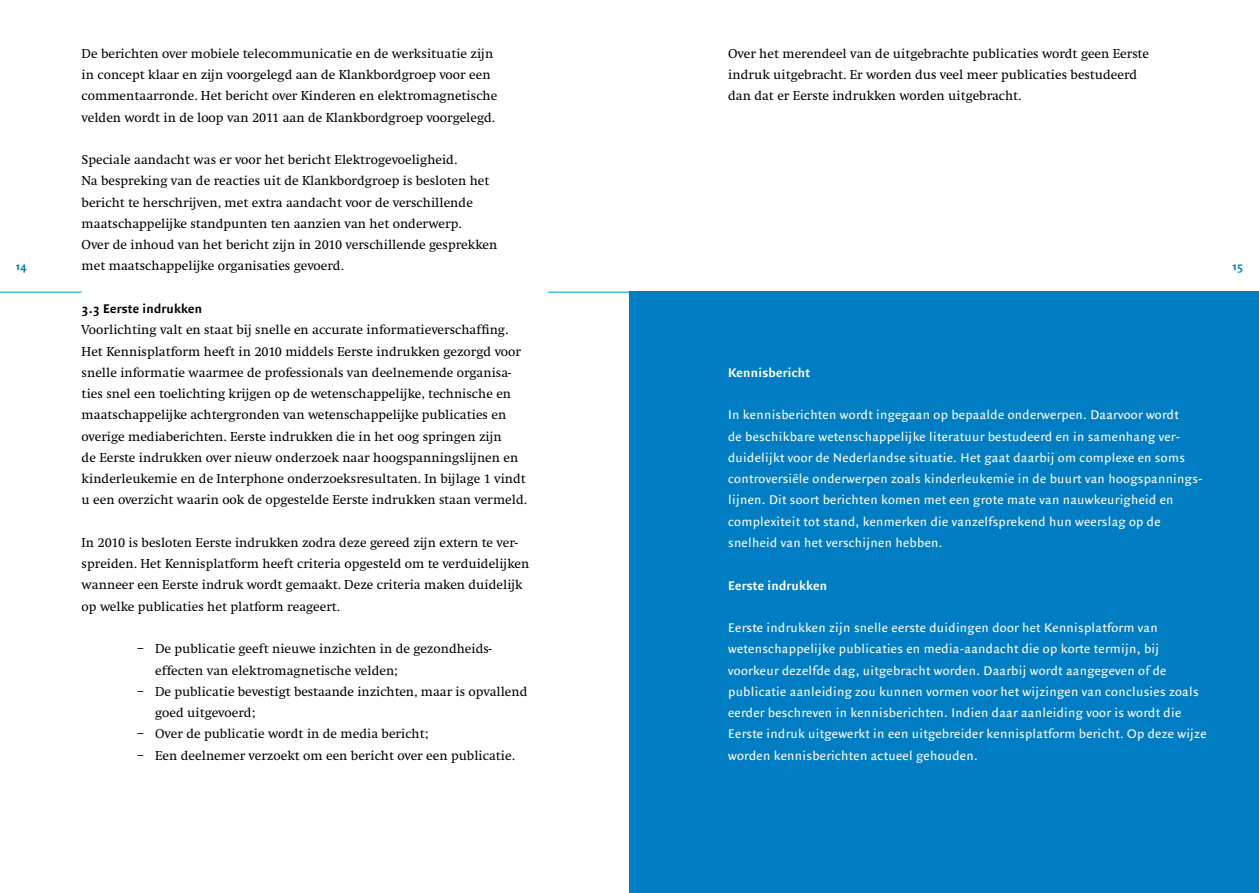
<style>
.page{position:relative;width:1259px;height:893px;background:#fff}
.page>*{position:absolute;margin:0;border:0;box-sizing:border-box;transform-origin:0 0}
.t1{font:13.5px/21.3px "Swift EF";color:#000}
.t2{font:13.5px/21.3px "Quadraat Sans";letter-spacing:.025em;color:#fff}
.t3{font:700 13.5px "Quadraat Sans";letter-spacing:.025em;color:#fff}
.t4{font:700 13.5px "Quadraat Sans";letter-spacing:.025em;color:#000}
.t5{font:700 12px "Quadraat Sans";color:#007dc3}
</style>
<div class="page">
<hr style="left:548px;top:292px;width:163px;height:1px;background:#00aeef">
<div style="left:629px;top:292px;width:630px;height:601px;background:#007dc3"></div>
<hr style="left:0;top:292px;width:82px;height:1px;background:#00aeef">
<p class="t1" style="left:82px;top:43px;width:417px">De berichten over mobiele telecommunicatie en de werksituatie zijn in concept klaar en zijn voorgelegd aan de Klankbordgroep voor een commentaarronde. Het bericht over Kinderen en elektromagnetische velden wordt in de loop van 2011 aan de Klankbordgroep voorgelegd.</p>
<p class="t1" style="left:82px;top:149px;width:417px">Speciale aandacht was er voor het bericht Elektrogevoeligheid.<br>Na bespreking van de reacties uit de Klankbordgroep is besloten het bericht te herschrijven, met extra aandacht voor de verschillende maatschappelijke standpunten ten aanzien van het onderwerp.<br>Over de inhoud van het bericht zijn in 2010 verschillende gesprekken met maatschappelijke organisaties gevoerd.</p>
<p class="t4" style="left:82px;top:301px;width:122px">3.3 Eerste indrukken</p>
<p class="t1" style="left:82px;top:319px;width:447px">Voorlichting valt en staat bij snelle en accurate informatieverschaffing.<br>Het Kennisplatform heeft in 2010 middels Eerste indrukken gezorgd voor snelle informatie waarmee de professionals van deelnemende organisa&shy;ties snel een toelichting krijgen op de wetenschappelijke, technische en maatschappelijke achtergronden van wetenschappelijke publicaties en overige mediaberichten. Eerste indrukken die in het oog springen zijn<br>de Eerste indrukken over nieuw onderzoek naar hoogspanningslijnen en kinderleukemie en de Interphone onderzoeksresultaten. In bijlage 1 vindt u een overzicht waarin ook de opgestelde Eerste indrukken staan vermeld.</p>
<p class="t1" style="left:82px;top:532px;width:449px">In 2010 is besloten Eerste indrukken zodra deze gereed zijn extern te ver&shy;spreiden. Het Kennisplatform heeft criteria opgesteld om te verduidelijken wanneer een Eerste indruk wordt gemaakt. Deze criteria maken duidelijk op welke publicaties het platform reageert.</p>
<p class="t1" style="left:155px;top:638px;width:338px;text-indent:-18px">– De publicatie geeft nieuwe inzichten in de gezondheids&shy;effecten van elektromagnetische velden;</p>
<p class="t1" style="left:155px;top:681px;width:374px;text-indent:-18px">– De publicatie bevestigt bestaande inzichten, maar is opvallend goed uitgevoerd;</p>
<p class="t1" style="left:137px;top:723px;width:293px">– Over de publicatie wordt in de media bericht;</p>
<p class="t1" style="left:137px;top:745px;width:379px">– Een deelnemer verzoekt om een bericht over een publicatie.</p>
<p class="t1" style="left:728px;top:43px;width:422px">Over het merendeel van de uitgebrachte publicaties wordt geen Eerste indruk uitgebracht. Er worden dus veel meer publicaties bestudeerd dan dat er Eerste indrukken worden uitgebracht.</p>
<p class="t5" style="left:16px;top:260px;width:12px">14</p>
<p class="t5" style="left:1232px;top:260px;width:12px">15</p>
<p class="t3" style="left:728px;top:365px;width:83px">Kennisbericht</p>
<p class="t2" style="left:728px;top:404px;width:476px">In kennisberichten wordt ingegaan op bepaalde onderwerpen. Daarvoor wordt<br>de beschikbare wetenschappelijke literatuur bestudeerd en in samenhang ver&shy;duidelijkt voor de Nederlandse situatie. Het gaat daarbij om complexe en soms controversiële onderwerpen zoals kinderleukemie in de buurt van hoogspannings&shy;lijnen. Dit soort berichten komen met een grote mate van nauwkeurigheid en complexiteit tot stand, kenmerken die vanzelfsprekend hun weerslag op de snelheid van het verschijnen hebben.</p>
<p class="t3" style="left:728px;top:577px;width:100px">Eerste indrukken</p>
<p class="t2" style="left:728px;top:617px;width:480px">Eerste indrukken zijn snelle eerste duidingen door het Kennisplatform van wetenschappelijke publicaties en media-aandacht die op korte termijn, bij voorkeur dezelfde dag, uitgebracht worden. Daarbij wordt aangegeven of de publicatie aanleiding zou kunnen vormen voor het wijzingen van conclusies zoals eerder beschreven in kennisberichten. Indien daar aanleiding voor is wordt die Eerste indruk uitgewerkt in een uitgebreider kennisplatform bericht. Op deze wijze worden kennisberichten actueel gehouden.</p>
</div>
